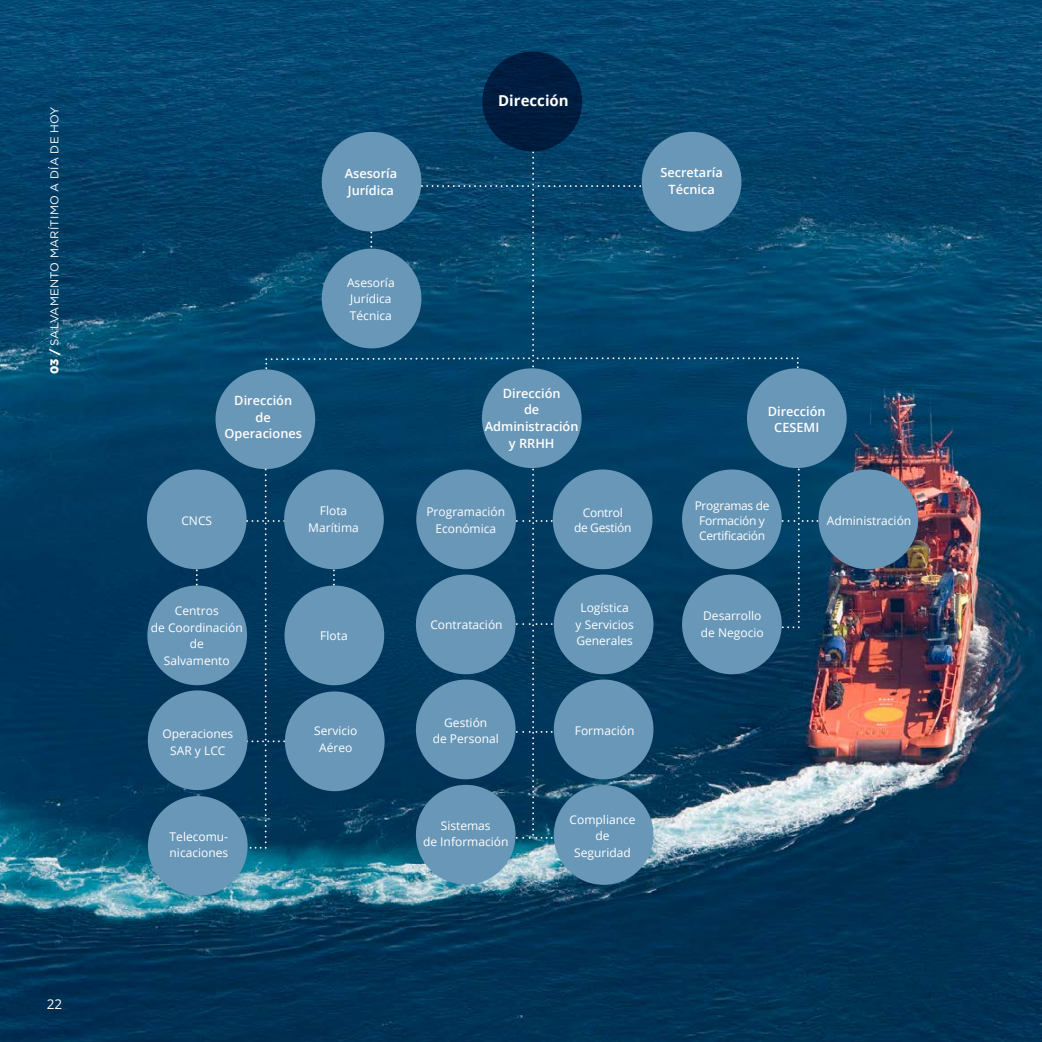
<style>
.page{position:relative;width:1042px;height:1042px;background:#fff}
.page>*{position:absolute;margin:0;border:0;box-sizing:border-box;transform-origin:0 0}
.t1{font:700 15px "Open Sans";color:#fff}
.t2{font:13.5px "Open Sans";color:#fff}
.t3{font:600 12.75px/16.5px "Open Sans";color:#fff;text-align:center}
.t4{font:12px/16.5px "Open Sans";color:#fff;text-align:center}
.t5{font:12px/15px "Open Sans";letter-spacing:-.025em;color:#fff;text-align:center}
.t6{font:11.4px "Gotham Pro";letter-spacing:.02em;color:#fff}
.s1{font-weight:900}
</style>
<div class="page">
<img style="left:0;top:0;width:1042px;height:1042px">
<img style="left:265px;top:357px;width:265px;height:12px">
<img style="left:532px;top:468px;width:2px;height:368px">
<img style="left:265px;top:474px;width:2px;height:131px">
<img style="left:537px;top:357px;width:261px;height:11px">
<img style="left:537px;top:185px;width:104px;height:2px">
<img style="left:532px;top:151px;width:2px;height:216px">
<div style="left:322px;top:249px;width:99px;height:99px;background:#6897b8;border-radius:50%"></div>
<img style="left:482px;top:52px;width:100px;height:99px;border-radius:50px">
<div style="left:322px;top:132px;width:99px;height:100px;background:#6897b8;border-radius:50%"></div>
<svg style="left:370px;top:232px;width:2px;height:16px"></svg>
<img style="left:422px;top:185px;width:107px;height:2px">
<div style="left:642px;top:132px;width:99px;height:100px;background:#6897b8;border-radius:50%"></div>
<div style="left:147px;top:585px;width:100px;height:100px;background:#6897b8;border-radius:50%"></div>
<div style="left:215px;top:369px;width:100px;height:100px;background:#6897b8;border-radius:50%"></div>
<div style="left:147px;top:469px;width:100px;height:100px;background:#6897b8;border-radius:50%"></div>
<img style="left:247px;top:520px;width:37px;height:2px">
<svg style="left:196px;top:569px;width:2px;height:16px"></svg>
<div style="left:482px;top:368px;width:99px;height:100px;background:#6897b8;border-radius:50%"></div>
<div style="left:284px;top:585px;width:100px;height:100px;background:#6897b8;border-radius:50%"></div>
<svg style="left:333px;top:569px;width:2px;height:16px"></svg>
<div style="left:284px;top:469px;width:100px;height:100px;background:#6897b8;border-radius:50%"></div>
<div style="left:416px;top:679px;width:99px;height:100px;background:#6897b8;border-radius:50%"></div>
<div style="left:416px;top:785px;width:99px;height:99px;background:#6897b8;border-radius:50%"></div>
<div style="left:416px;top:574px;width:99px;height:100px;background:#6897b8;border-radius:50%"></div>
<div style="left:416px;top:469px;width:100px;height:100px;background:#6897b8;border-radius:50%"></div>
<div style="left:554px;top:785px;width:99px;height:100px;background:#6897b8;border-radius:50%"></div>
<div style="left:554px;top:574px;width:99px;height:100px;background:#6897b8;border-radius:50%"></div>
<div style="left:554px;top:679px;width:99px;height:100px;background:#6897b8;border-radius:50%"></div>
<div style="left:553px;top:469px;width:99px;height:100px;background:#6897b8;border-radius:50%"></div>
<svg style="left:516px;top:520px;width:36px;height:2px"></svg>
<svg style="left:516px;top:623px;width:36px;height:2px"></svg>
<svg style="left:516px;top:731px;width:36px;height:2px"></svg>
<svg style="left:516px;top:837px;width:36px;height:2px"></svg>
<img style="left:252px;top:520px;width:28px;height:2px">
<div style="left:285px;top:691px;width:100px;height:100px;background:#6897b8;border-radius:50%"></div>
<img style="left:252px;top:740px;width:28px;height:2px">
<div style="left:148px;top:690px;width:99px;height:100px;background:#6897b8;border-radius:50%"></div>
<svg style="left:248px;top:847px;width:19px;height:1px"></svg>
<div style="left:148px;top:796px;width:100px;height:100px;background:#6897b8;border-radius:50%"></div>
<div style="left:682px;top:574px;width:100px;height:100px;background:#6897b8;border-radius:50%"></div>
<div style="left:682px;top:469px;width:100px;height:100px;background:#6897b8;border-radius:50%"></div>
<div style="left:818px;top:469px;width:100px;height:100px;background:#6897b8;border-radius:50%"></div>
<div style="left:747px;top:368px;width:99px;height:100px;background:#6897b8;border-radius:50%"></div>
<img style="left:782px;top:468px;width:18px;height:160px">
<svg style="left:802px;top:520px;width:16px;height:2px"></svg>
<svg style="left:782px;top:520px;width:13px;height:2px"></svg>
<p class="t6" style="left:48px;top:374px;width:269px;rotate:-90deg"><span class="s1">03 /</span> SALVAMENTO MARÍTIMO A DÍA DE HOY</p>
<p class="t2" style="left:47px;top:994px;width:17px">22</p>
<p class="t3" style="left:345px;top:165px;width:54px;text-align:left">Asesoría<br>Jurídica</p>
<p class="t1" style="left:498px;top:90px;width:72px">Dirección</p>
<p class="t3" style="left:660px;top:164px;width:64px">Secretaría<br>Técnica</p>
<p class="t4" style="left:347px;top:274px;width:49px;text-align:left">Asesoría<br>Jurídica<br>Técnica</p>
<p class="t3" style="left:224px;top:392px;width:79px">Dirección<br>de<br>Operaciones</p>
<p class="t4" style="left:181px;top:511px;width:32px">CNCS</p>
<p class="t4" style="left:308px;top:502px;width:52px">Flota<br>Marítima</p>
<p class="t4" style="left:151px;top:602px;width:93px">Centros<br>de Coordinación de<br>Salvamento</p>
<p class="t4" style="left:162px;top:725px;width:72px">Operaciones<br>SAR y LCC</p>
<p class="t4" style="left:170px;top:828px;width:60px;text-align:left">Telecomu&shy;nicaciones</p>
<p class="t4" style="left:320px;top:627px;width:29px">Flota</p>
<p class="t4" style="left:314px;top:722px;width:45px">Servicio<br>Aéreo</p>
<p class="t3" style="left:485px;top:385px;width:95px">Dirección<br>de<br>Administración y RRHH</p>
<p class="t4" style="left:426px;top:503px;width:80px">Programación<br>Económica</p>
<p class="t4" style="left:430px;top:616px;width:74px">Contratación</p>
<p class="t4" style="left:433px;top:714px;width:68px">Gestión<br>de Personal</p>
<p class="t4" style="left:423px;top:817px;width:87px">Sistemas<br>de Información</p>
<p class="t5" style="left:574px;top:505px;width:59px">Control<br>de Gestión</p>
<p class="t4" style="left:576px;top:599px;width:60px">Logística<br>y Servicios<br>Generales</p>
<p class="t4" style="left:575px;top:722px;width:61px">Formación</p>
<p class="t4" style="left:569px;top:811px;width:67px">Compliance de<br>Seguridad</p>
<p class="t3" style="left:768px;top:402px;width:59px">Dirección<br>CESEMI</p>
<p class="t5" style="left:695px;top:498px;width:76px">Programas de<br>Formación y<br>Certificación</p>
<p class="t4" style="left:701px;top:607px;width:64px;text-align:left">Desarrollo de Negocio</p>
<p class="t4" style="left:827px;top:511px;width:86px">Administración</p>
</div>
